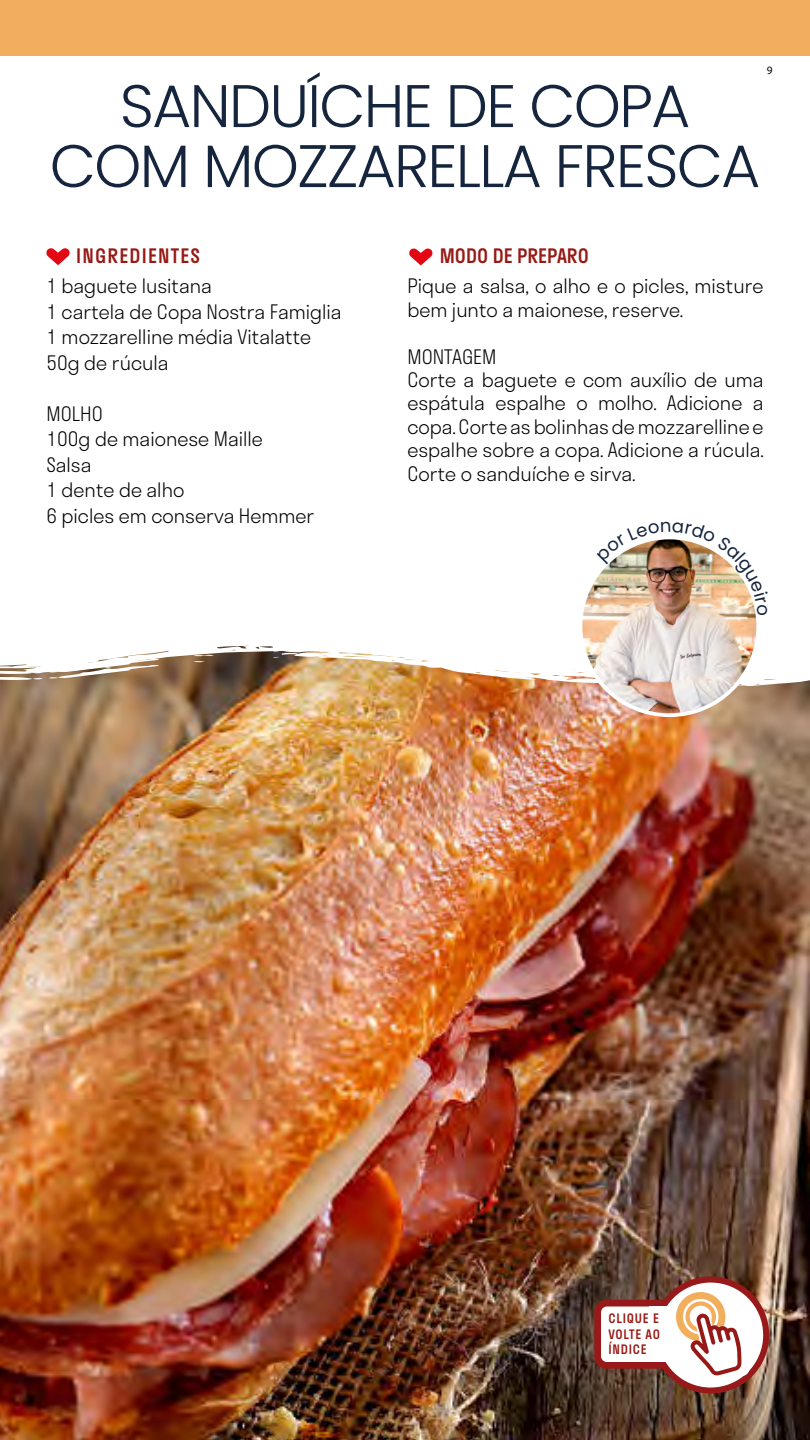
<style>
.page{position:relative;width:810px;height:1440px;background:#fff}
.page>*{position:absolute;margin:0;border:0;box-sizing:border-box;transform-origin:0 0}
.t1{font:300 60px/60px "Poppins";letter-spacing:-.03em;color:#16253e;text-align:center}
.t2{font:300 19.5px/25.5px "Stratos";color:#000}
.t3{font:500 19.5px "Stratos";color:#971a15}
.t4{font:500 19.5px "Stratos";letter-spacing:.06em;color:#971a15}
.t5{font:500 12.75px/15.3px "Stratos";letter-spacing:.06em;color:#971a15;text-align:justify}
.t6{font:11.25px "Myriad Pro";color:#000}
</style>
<div class="page">
<div style="left:0;top:0;width:810px;height:56px;background:#f1ae5e"></div>
<img style="left:0;top:687px;width:810px;height:753px">
<img style="left:0;top:645px;width:810px;height:42px">
<img style="left:580px;top:537px;width:178px;height:178px;border-radius:89px">
<svg style="left:409px;top:248px;width:24px;height:17px"></svg>
<svg style="left:46px;top:248px;width:24px;height:17px"></svg>
<div style="left:598px;top:1303px;width:84px;height:62px;background:#fff;border-radius:9px"></div>
<div style="left:594px;top:1300px;width:92px;height:69px;border:7px solid #971919;border-radius:9px"></div>
<div style="left:652px;top:1276px;width:117px;height:118px;background:#971919;border-radius:50%"></div>
<div style="left:658px;top:1283px;width:105px;height:105px;background:#fff;border-radius:50%"></div>
<div style="left:685px;top:1301px;width:31px;height:31px;border:4px solid #f1ae5d;border-radius:50%"></div>
<div style="left:676px;top:1292px;width:49px;height:49px;border:7px solid #f1ae5d;border-radius:50%"></div>
<svg style="left:690px;top:1313px;width:60px;height:67px"></svg>
<div style="left:650px;top:1306px;width:19px;height:56px;background:#fff"></div>
<img style="left:597px;top:537px;width:160px;height:78px">
<h1 class="t1" style="left:50px;top:76px;width:712px">SANDUÍCHE DE COPA<br>COM MOZZARELLA FRESCA</h1>
<p class="t6" style="left:767px;top:63px;width:7px">9</p>
<p class="t4" style="left:76px;top:240px;width:125px">INGREDIENTES</p>
<p class="t3" style="left:440px;top:240px;width:151px">MODO DE PREPARO</p>
<p class="t2" style="left:407px;top:274px;width:358px;line-height:23.4px">Pique a salsa, o alho e o picles, misture bem junto a maionese, reserve.</p>
<p class="t2" style="left:407px;top:344px;width:358px;line-height:23.4px">MONTAGEM<br>Corte a baguete e com auxílio de uma espátula espalhe o molho. Adicione a copa. Corte as bolinhas de mozzarelline e espalhe sobre a copa. Adicione a rúcula.<br>Corte o sanduíche e sirva.</p>
<p class="t2" style="left:46px;top:273px;width:297px">1 baguete lusitana<br>1 cartela de Copa Nostra Famiglia<br>1 mozzarelline média Vitalatte<br>50g de rúcula</p>
<p class="t2" style="left:46px;top:400px;width:270px">MOLHO<br>100g de maionese Maille<br>Salsa<br>1 dente de alho<br>6 picles em conserva Hemmer</p>
<p class="t5" style="left:608px;top:1311px;width:53px">CLIQUE E VOLTE AO ÍNDICE</p>
</div>
